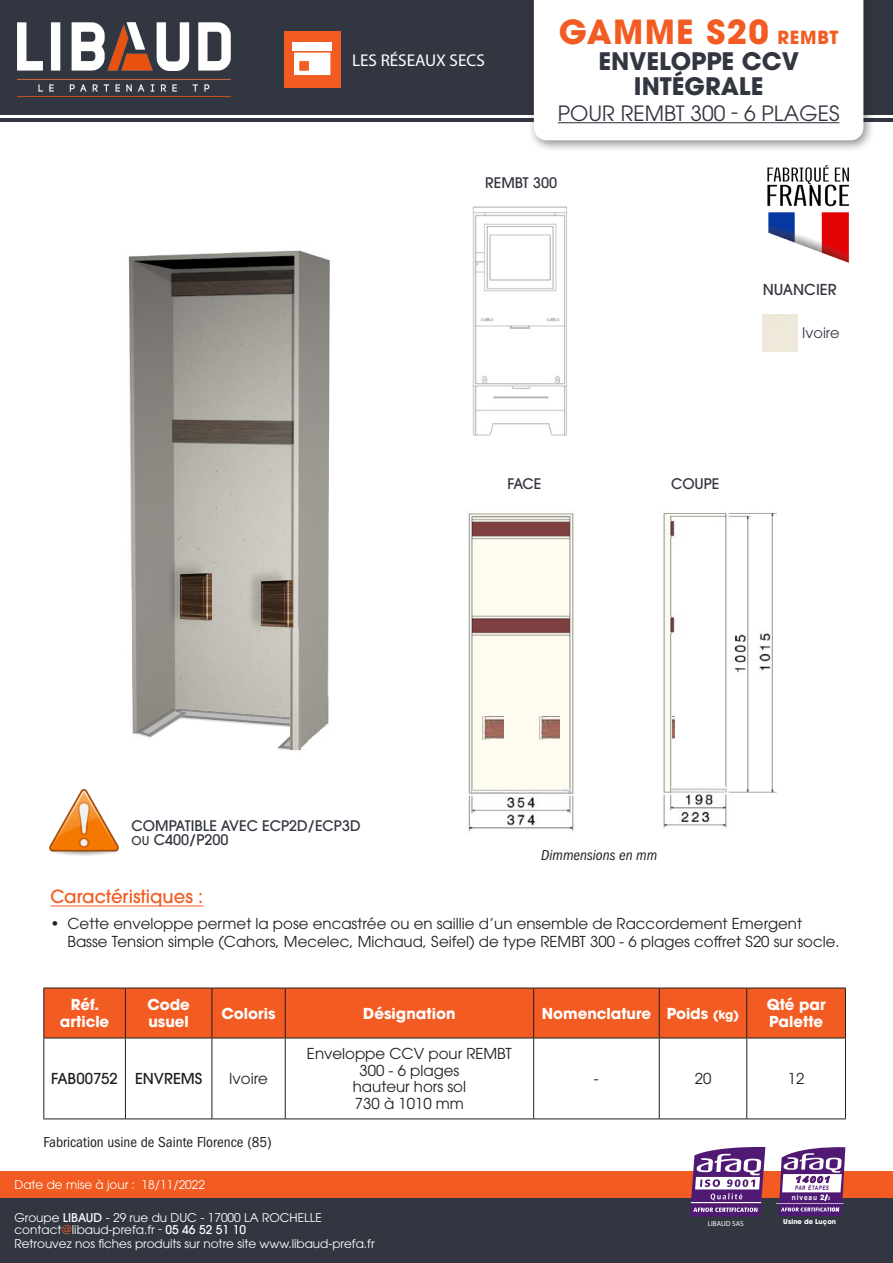
<style>
.page{position:relative;width:893px;height:1263px;background:#fff}
.page>*{position:absolute;margin:0;border:0;box-sizing:border-box;transform-origin:0 0}
.t1{font:700 33px "ITC Avant Garde Pro";letter-spacing:.04em;color:#f25b21}
.t2{font:700 24px "ITC Avant Garde Pro";color:#323640}
.t3{font:21px "ITC Avant Garde Pro";color:#323640}
.t4{font:500 18px "ITC Avant Garde Pro";color:#f25b21}
.t5{font:17.1px "Myriad Pro";color:#fff}
.t6{font:15px/16.5px "ITC Avant Garde Pro";color:#231f20;text-align:center}
.t7{font:700 15px "ITC Avant Garde Pro";color:#fff}
.t8{font:condensed 15px "Franklin Gothic LT Pro";color:#231f20}
.t9{font:500 15px "ITC Avant Garde Pro";color:#231f20}
.t10{font:italic condensed 15px "Franklin Gothic LT Pro";color:#231f20}
.t11{font:500 15px "ITC Avant Garde Pro";color:#323640}
.t12{font:500 14.4px "ITC Avant Garde Pro";color:#323640}
.t13{font:14.4px "ITC Avant Garde Pro";color:#323640}
.t14{font:12px/12px "ITC Avant Garde Pro";color:#fff}
.t15{font:italic 700 8.55px "Arial";letter-spacing:.135em;color:#501a74;scale:1.21 1}
.t16{font:700 7.35px "Arial";letter-spacing:.135em;color:#fff;scale:.89 1}
.t17{font:7.2px "Myriad Pro";color:#fff}
.t18{font:700 6.75px "ITC Avant Garde Pro";color:#fff}
.t19{font:italic 700 6.15px "Arial";letter-spacing:.135em;color:#501a74;scale:.74 1}
.t20{font:700 4.65px "Arial";color:#fff}
.s1{font-size:18px}
.s2{font-size:12px}
.s3{font-weight:500}
.s4{color:#f25b21}
.s5{font-weight:900}
</style>
<div class="page">
<div style="left:0;top:0;width:893px;height:115px;background:#323640"></div>
<hr style="left:0;top:118px;width:893px;height:3px;background:#323640">
<img style="left:18px;top:23px;width:212px;height:69px">
<div style="left:0;top:1198px;width:893px;height:65px;background:#323640"></div>
<div style="left:0;top:1172px;width:893px;height:26px;background:#f25b21"></div>
<div style="left:284px;top:31px;width:56px;height:57px;background:#f25b21"></div>
<div style="left:293px;top:42px;width:39px;height:9px;background:#fff"></div>
<svg style="left:294px;top:53px;width:36px;height:22px"></svg>
<img style="left:767px;top:165px;width:82px;height:98px">
<div style="left:528px;top:0;width:348px;height:152px;background:#231f20;opacity:.5"></div>
<div style="left:534px;top:0;width:329px;height:140px;background:#fff"></div>
<hr style="left:776px;top:1203px;width:67px;height:1px;background:#fff">
<svg style="left:690px;top:1147px;width:75px;height:69px;background:#89639c"></svg>
<hr style="left:691px;top:1202px;width:70px;height:1px;background:#fff">
<hr style="left:558px;top:122px;width:281px;height:1px;background:#323640">
<div style="left:44px;top:989px;width:801px;height:48px;background:#f25b21"></div>
<hr style="left:285px;top:1038px;width:1px;height:80px;background:#231f20">
<hr style="left:285px;top:1118px;width:249px;height:1px;background:#231f20">
<hr style="left:533px;top:1038px;width:1px;height:80px;background:#231f20">
<hr style="left:534px;top:1118px;width:125px;height:1px;background:#231f20">
<hr style="left:659px;top:1038px;width:1px;height:80px;background:#231f20">
<hr style="left:659px;top:1118px;width:88px;height:1px;background:#231f20">
<hr style="left:746px;top:1038px;width:1px;height:80px;background:#231f20">
<hr style="left:747px;top:1118px;width:99px;height:1px;background:#231f20">
<hr style="left:212px;top:1118px;width:73px;height:1px;background:#231f20">
<hr style="left:43px;top:1118px;width:82px;height:1px;background:#231f20">
<hr style="left:43px;top:1038px;width:1px;height:80px;background:#231f20">
<hr style="left:845px;top:1038px;width:1px;height:80px;background:#231f20">
<hr style="left:43px;top:988px;width:82px;height:1px;background:#231f20">
<hr style="left:43px;top:988px;width:1px;height:49px;background:#231f20">
<hr style="left:125px;top:988px;width:87px;height:1px;background:#231f20">
<hr style="left:125px;top:988px;width:1px;height:49px;background:#231f20">
<hr style="left:212px;top:988px;width:73px;height:1px;background:#231f20">
<hr style="left:212px;top:988px;width:1px;height:49px;background:#231f20">
<hr style="left:285px;top:988px;width:249px;height:1px;background:#231f20">
<hr style="left:285px;top:988px;width:1px;height:49px;background:#231f20">
<hr style="left:534px;top:988px;width:125px;height:1px;background:#231f20">
<hr style="left:533px;top:988px;width:1px;height:49px;background:#231f20">
<hr style="left:659px;top:988px;width:88px;height:1px;background:#231f20">
<hr style="left:659px;top:988px;width:1px;height:49px;background:#231f20">
<hr style="left:747px;top:988px;width:99px;height:1px;background:#231f20">
<hr style="left:746px;top:988px;width:1px;height:49px;background:#231f20">
<hr style="left:845px;top:988px;width:1px;height:49px;background:#231f20">
<hr style="left:43px;top:1037px;width:82px;height:1px;background:#231f20">
<hr style="left:212px;top:1037px;width:73px;height:1px;background:#231f20">
<hr style="left:285px;top:1037px;width:249px;height:1px;background:#231f20">
<hr style="left:534px;top:1037px;width:125px;height:1px;background:#231f20">
<hr style="left:659px;top:1037px;width:88px;height:1px;background:#231f20">
<hr style="left:747px;top:1037px;width:99px;height:1px;background:#231f20">
<hr style="left:125px;top:1037px;width:87px;height:1px;background:#231f20">
<hr style="left:125px;top:1038px;width:1px;height:80px;background:#231f20">
<hr style="left:212px;top:1038px;width:1px;height:80px;background:#231f20">
<hr style="left:125px;top:1118px;width:87px;height:1px;background:#231f20">
<hr style="left:50px;top:906px;width:153px;height:1px;background:#f25b21">
<img style="left:128px;top:250px;width:202px;height:457px">
<img style="left:472px;top:206px;width:95px;height:230px">
<img style="left:468px;top:513px;width:106px;height:318px">
<img style="left:663px;top:513px;width:113px;height:315px">
<img style="left:164px;top:554px;width:48px;height:77px">
<img style="left:245px;top:561px;width:48px;height:77px">
<img style="left:164px;top:704px;width:126px;height:22px">
<img style="left:277px;top:726px;width:15px;height:25px">
<img style="left:292px;top:697px;width:38px;height:54px">
<img style="left:132px;top:707px;width:57px;height:31px">
<img style="left:290px;top:629px;width:10px;height:120px">
<img style="left:483px;top:716px;width:20px;height:24px">
<img style="left:539px;top:716px;width:20px;height:24px">
<img style="left:672px;top:716px;width:3px;height:24px">
<img style="left:671px;top:787px;width:54px;height:5px">
<img style="left:472px;top:790px;width:97px;height:3px">
<img style="left:49px;top:790px;width:70px;height:65px">
<svg style="left:778px;top:1147px;width:67px;height:69px;background:#9673a6"></svg>
<p class="t5" style="left:352px;top:50px;width:134px">LES RÉSEAUX SECS</p>
<p class="t1" style="left:559px;top:10px;width:281px">GAMME S20 <span class="s1">REMBT</span></p>
<p class="t2" style="left:598px;top:45px;width:202px">ENVELOPPE CCV</p>
<p class="t2" style="left:634px;top:70px;width:131px">INTÉGRALE</p>
<p class="t3" style="left:558px;top:100px;width:283px">POUR REMBT 300 - 6 PLAGES</p>
<p class="t12" style="left:485px;top:174px;width:73px">REMBT 300</p>
<p class="t12" style="left:507px;top:475px;width:35px">FACE</p>
<p class="t11" style="left:763px;top:280px;width:75px">NUANCIER</p>
<p class="t13" style="left:802px;top:324px;width:39px">Ivoire</p>
<p class="t12" style="left:671px;top:475px;width:50px">COUPE</p>
<p class="t12" style="left:132px;top:817px;width:231px">COMPATIBLE AVEC ECP2D/ECP3D</p>
<p class="t12" style="left:132px;top:830px;width:98px"><span class="s2">OU</span> C400/P200</p>
<p class="t10" style="left:541px;top:846px;width:117px">Dimmensions en mm</p>
<p class="t4" style="left:50px;top:885px;width:154px">Caractéristiques :</p>
<p class="t6" style="left:67px;top:915px;width:774px;line-height:18px;text-align:left;text-indent:-17px">• Cette enveloppe permet la pose encastrée ou en saillie d’un ensemble de Raccordement Emergent<br>Basse Tension simple (Cahors, Mecelec, Michaud, Seifel) de type REMBT 300 - 6 plages coffret S20 sur socle.</p>
<p class="t7" style="left:71px;top:995px;width:30px">Réf.</p>
<p class="t7" style="left:60px;top:1011px;width:51px">article</p>
<p class="t7" style="left:147px;top:995px;width:44px">Code</p>
<p class="t7" style="left:148px;top:1011px;width:42px">usuel</p>
<p class="t7" style="left:221px;top:1003px;width:56px">Coloris</p>
<p class="t7" style="left:363px;top:1003px;width:94px">Désignation</p>
<p class="t7" style="left:542px;top:1003px;width:111px">Nomenclature</p>
<p class="t7" style="left:667px;top:1003px;width:74px">Poids <span class="s2">(kg)</span></p>
<p class="t7" style="left:767px;top:995px;width:60px">Qté par</p>
<p class="t7" style="left:769px;top:1011px;width:55px">Palette</p>
<p class="t9" style="left:51px;top:1069px;width:68px">FAB00752</p>
<p class="t9" style="left:135px;top:1069px;width:69px">ENVREMS</p>
<p class="t6" style="left:229px;top:1070px;width:40px">Ivoire</p>
<p class="t8" style="left:43px;top:1134px;width:230px">Fabrication usine de Sainte Florence (85)</p>
<p class="t6" style="left:307px;top:1045px;width:206px">Enveloppe CCV pour REMBT<br>300 - 6 plages</p>
<p class="t6" style="left:353px;top:1078px;width:115px">hauteur hors sol</p>
<p class="t6" style="left:355px;top:1095px;width:111px">730 à 1010 mm</p>
<p class="t14" style="left:14px;top:1179px;width:192px">Date de mise à jour : 18/11/2022</p>
<p class="t14" style="left:14px;top:1211px;width:309px">Groupe <span class="s3">LIBAUD</span> - 29 rue du DUC - 17000 LA ROCHELLE contact<span class="s4">@</span>libaud-prefa.fr - <span class="s3">05 46 52 51 10</span></p>
<p class="t14" style="left:14px;top:1237px;width:362px">Retrouvez nos fiches produits sur notre site www.libaud-prefa.fr</p>
<p class="t6" style="left:594px;top:1070px;width:6px">-</p>
<p class="t6" style="left:695px;top:1070px;width:18px">20</p>
<p class="t6" style="left:788px;top:1070px;width:18px">12</p>
<p class="t17" style="left:708px;top:1219px;width:37px">LIBAUD SAS</p>
<p class="t15" style="left:795px;top:1174px;width:30px">14001</p>
<p class="t19" style="left:795px;top:1184px;width:47px">PAR ÉTAPES</p>
<p class="t16" style="left:792px;top:1192px;width:38px">niveau <span class="s5">2</span></p>
<p class="t20" style="left:828px;top:1195px;width:4px">3</p>
<p class="t18" style="left:783px;top:1217px;width:54px">Usine de Luçon</p>
</div>
